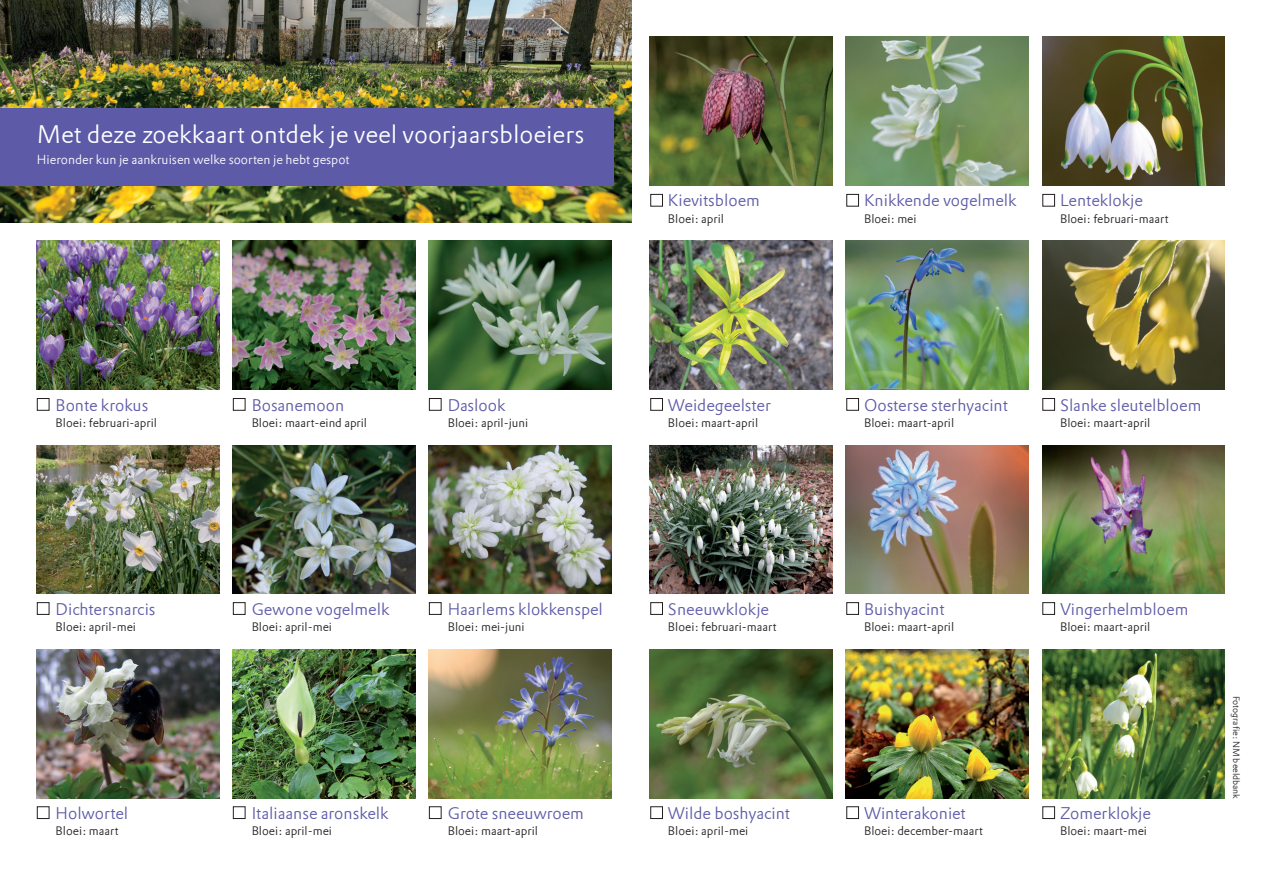
<style>
.page{position:relative;width:1263px;height:893px;background:#fff}
.page>*{position:absolute;margin:0;border:0;box-sizing:border-box;transform-origin:0 0}
.t1{font:300 24.75px "DTL Prokyon T";color:#fff}
.t2{font:300 16.5px "DTL Prokyon T";color:#5d5aa7}
.t3{font:300 12.75px "DTL Prokyon T";color:#fff}
.t4{font:300 12px "DTL Prokyon T";color:#231f20}
.t5{font:300 9px "DTL Prokyon T";color:#231f20}
</style>
<div class="page">
<img style="left:0;top:0;width:631px;height:223px">
<img style="left:650px;top:37px;width:183px;height:149px">
<img style="left:650px;top:241px;width:183px;height:149px">
<img style="left:36px;top:241px;width:183px;height:149px">
<img style="left:650px;top:445px;width:183px;height:149px">
<img style="left:36px;top:445px;width:183px;height:149px">
<img style="left:650px;top:649px;width:183px;height:149px">
<img style="left:36px;top:649px;width:183px;height:149px">
<img style="left:846px;top:37px;width:183px;height:149px">
<img style="left:846px;top:241px;width:183px;height:149px">
<img style="left:233px;top:241px;width:182px;height:149px">
<img style="left:846px;top:445px;width:183px;height:149px">
<img style="left:233px;top:445px;width:182px;height:149px">
<img style="left:846px;top:649px;width:183px;height:149px">
<img style="left:233px;top:649px;width:182px;height:149px">
<img style="left:1042px;top:37px;width:183px;height:149px">
<img style="left:1042px;top:241px;width:183px;height:149px">
<img style="left:429px;top:241px;width:182px;height:149px">
<img style="left:1042px;top:445px;width:183px;height:149px">
<img style="left:429px;top:445px;width:182px;height:149px">
<img style="left:1042px;top:649px;width:183px;height:149px">
<img style="left:429px;top:649px;width:182px;height:149px">
<div style="left:0;top:108px;width:613px;height:78px;background:#5d5aa7"></div>
<div style="left:37px;top:398px;width:12px;height:13px;border:1px solid #231f20"></div>
<div style="left:650px;top:398px;width:13px;height:13px;border:1px solid #231f20"></div>
<div style="left:650px;top:194px;width:13px;height:12px;border:1px solid #231f20"></div>
<div style="left:37px;top:602px;width:12px;height:13px;border:1px solid #231f20"></div>
<div style="left:650px;top:602px;width:13px;height:13px;border:1px solid #231f20"></div>
<div style="left:37px;top:806px;width:12px;height:13px;border:1px solid #231f20"></div>
<div style="left:650px;top:806px;width:13px;height:13px;border:1px solid #231f20"></div>
<div style="left:233px;top:398px;width:12px;height:13px;border:1px solid #231f20"></div>
<div style="left:846px;top:398px;width:13px;height:13px;border:1px solid #231f20"></div>
<div style="left:846px;top:194px;width:13px;height:12px;border:1px solid #231f20"></div>
<div style="left:233px;top:602px;width:12px;height:13px;border:1px solid #231f20"></div>
<div style="left:846px;top:602px;width:13px;height:13px;border:1px solid #231f20"></div>
<div style="left:233px;top:806px;width:12px;height:13px;border:1px solid #231f20"></div>
<div style="left:846px;top:806px;width:13px;height:13px;border:1px solid #231f20"></div>
<div style="left:429px;top:398px;width:12px;height:13px;border:1px solid #231f20"></div>
<div style="left:1042px;top:398px;width:13px;height:13px;border:1px solid #231f20"></div>
<div style="left:1042px;top:194px;width:13px;height:12px;border:1px solid #231f20"></div>
<div style="left:429px;top:602px;width:12px;height:13px;border:1px solid #231f20"></div>
<div style="left:1042px;top:602px;width:13px;height:13px;border:1px solid #231f20"></div>
<div style="left:429px;top:806px;width:12px;height:13px;border:1px solid #231f20"></div>
<div style="left:1042px;top:806px;width:13px;height:13px;border:1px solid #231f20"></div>
<h1 class="t1" style="left:37px;top:119px;width:549px">Met deze zoekkaart ontdek je veel voorjaarsbloeiers</h1>
<p class="t3" style="left:37px;top:152px;width:314px">Hieronder kun je aankruisen welke soorten je hebt gespot</p>
<h2 class="t2" style="left:668px;top:190px;width:93px">Kievitsbloem</h2>
<p class="t4" style="left:668px;top:211px;width:58px">Bloei: april</p>
<h2 class="t2" style="left:864px;top:190px;width:154px">Knikkende vogelmelk</h2>
<p class="t4" style="left:864px;top:211px;width:54px">Bloei: mei</p>
<h2 class="t2" style="left:1060px;top:190px;width:84px">Lenteklokje</h2>
<p class="t4" style="left:1060px;top:211px;width:110px">Bloei: februari-maart</p>
<h2 class="t2" style="left:56px;top:394px;width:94px">Bonte krokus</h2>
<p class="t4" style="left:56px;top:415px;width:103px">Bloei: februari-april</p>
<h2 class="t2" style="left:252px;top:394px;width:94px">Bosanemoon</h2>
<p class="t4" style="left:252px;top:415px;width:117px">Bloei: maart-eind april</p>
<h2 class="t2" style="left:448px;top:394px;width:59px">Daslook</h2>
<p class="t4" style="left:448px;top:415px;width:82px">Bloei: april-juni</p>
<h2 class="t2" style="left:668px;top:394px;width:105px">Weidegeelster</h2>
<p class="t4" style="left:668px;top:415px;width:92px">Bloei: maart-april</p>
<h2 class="t2" style="left:864px;top:394px;width:146px">Oosterse sterhyacint</h2>
<p class="t4" style="left:864px;top:415px;width:92px">Bloei: maart-april</p>
<h2 class="t2" style="left:1060px;top:394px;width:143px">Slanke sleutelbloem</h2>
<p class="t4" style="left:1060px;top:415px;width:92px">Bloei: maart-april</p>
<h2 class="t2" style="left:56px;top:598px;width:101px">Dichtersnarcis</h2>
<p class="t4" style="left:56px;top:619px;width:82px">Bloei: april-mei</p>
<h2 class="t2" style="left:252px;top:598px;width:139px">Gewone vogelmelk</h2>
<p class="t4" style="left:252px;top:619px;width:82px">Bloei: april-mei</p>
<h2 class="t2" style="left:448px;top:598px;width:157px">Haarlems klokkenspel</h2>
<p class="t4" style="left:448px;top:619px;width:78px">Bloei: mei-juni</p>
<h2 class="t2" style="left:668px;top:598px;width:103px">Sneeuwklokje</h2>
<p class="t4" style="left:668px;top:619px;width:110px">Bloei: februari-maart</p>
<h2 class="t2" style="left:864px;top:598px;width:82px">Buishyacint</h2>
<p class="t4" style="left:864px;top:619px;width:92px">Bloei: maart-april</p>
<h2 class="t2" style="left:1060px;top:598px;width:130px">Vingerhelmbloem</h2>
<p class="t4" style="left:1060px;top:619px;width:92px">Bloei: maart-april</p>
<p class="t5" style="left:1242px;top:695px;width:105px;rotate:90deg">Fotografie: NM beeldbank</p>
<h2 class="t2" style="left:56px;top:802px;width:74px">Holwortel</h2>
<p class="t4" style="left:56px;top:823px;width:65px">Bloei: maart</p>
<h2 class="t2" style="left:252px;top:802px;width:138px">Italiaanse aronskelk</h2>
<p class="t4" style="left:252px;top:823px;width:82px">Bloei: april-mei</p>
<h2 class="t2" style="left:448px;top:802px;width:138px">Grote sneeuwroem</h2>
<p class="t4" style="left:448px;top:823px;width:92px">Bloei: maart-april</p>
<h2 class="t2" style="left:668px;top:802px;width:124px">Wilde boshyacint</h2>
<p class="t4" style="left:668px;top:823px;width:82px">Bloei: april-mei</p>
<h2 class="t2" style="left:864px;top:802px;width:103px">Winterakoniet</h2>
<p class="t4" style="left:864px;top:823px;width:120px">Bloei: december-maart</p>
<h2 class="t2" style="left:1060px;top:802px;width:92px">Zomerklokje</h2>
<p class="t4" style="left:1060px;top:823px;width:88px">Bloei: maart-mei</p>
</div>
